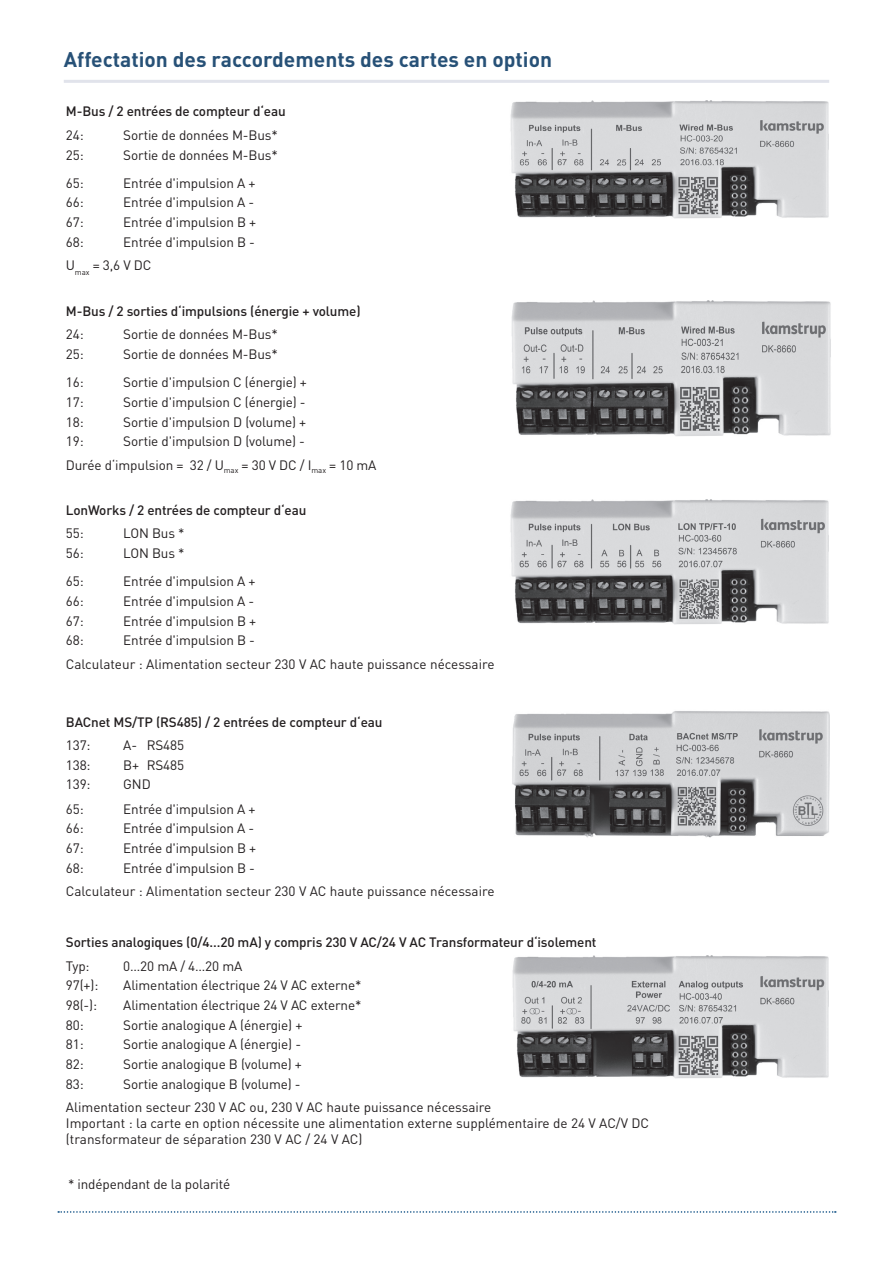
<style>
.page{position:relative;width:893px;height:1263px;background:#fff}
.page>*{position:absolute;margin:0;border:0;box-sizing:border-box;transform-origin:0 0}
.t1{font:700 21px "DIN Pro";color:#275177}
.t2{font:13.5px/23.5px "DIN Pro";letter-spacing:-.01em;color:#231f20}
.t3{font:500 13.5px "DIN Pro";letter-spacing:-.01em;color:#231f20}
</style>
<div class="page">
<hr style="left:64px;top:80px;width:765px;height:3px;background:#e1e3eb">
<img style="left:510px;top:101px;width:319px;height:117px">
<img style="left:511px;top:300px;width:320px;height:136px">
<img style="left:512px;top:711px;width:317px;height:127px">
<img style="left:510px;top:500px;width:319px;height:124px">
<img style="left:512px;top:955px;width:317px;height:124px">
<svg style="left:58px;top:1211px;width:778px;height:2px"></svg>
<h1 class="t1" style="left:64px;top:43px;width:490px">Affectation des raccordements des cartes en option</h1>
<p class="t3" style="left:66px;top:102px;width:221px">M-Bus / 2 entrées de compteur d‘eau</p>
<p class="t2" style="left:66px;top:123px;width:19px">24:</p>
<p class="t2" style="left:123px;top:123px;width:156px">Sortie de données M-Bus*</p>
<p class="t2" style="left:66px;top:142px;width:19px">25:</p>
<p class="t2" style="left:123px;top:142px;width:156px">Sortie de données M-Bus*</p>
<p class="t2" style="left:66px;top:171px;width:19px">65:</p>
<p class="t2" style="left:123px;top:171px;width:134px">Entrée d'impulsion A +</p>
<p class="t2" style="left:66px;top:190px;width:19px">66:</p>
<p class="t2" style="left:123px;top:190px;width:132px">Entrée d'impulsion A -</p>
<p class="t2" style="left:66px;top:210px;width:19px">67:</p>
<p class="t2" style="left:123px;top:210px;width:134px">Entrée d'impulsion B +</p>
<p class="t2" style="left:66px;top:230px;width:19px">68:</p>
<p class="t2" style="left:66px;top:230px;width:191px;text-indent:57px">Entrée d'impulsion B -<br>U<sub>max</sub> = 3,6 V DC</p>
<p class="t3" style="left:66px;top:302px;width:296px">M-Bus / 2 sorties d‘impulsions (énergie + volume)</p>
<p class="t2" style="left:66px;top:322px;width:19px">24:</p>
<p class="t2" style="left:123px;top:322px;width:156px">Sortie de données M-Bus*</p>
<p class="t2" style="left:66px;top:342px;width:19px">25:</p>
<p class="t2" style="left:123px;top:342px;width:156px">Sortie de données M-Bus*</p>
<p class="t2" style="left:66px;top:370px;width:19px">16:</p>
<p class="t2" style="left:123px;top:370px;width:185px">Sortie d'impulsion C (énergie) +</p>
<p class="t2" style="left:66px;top:390px;width:19px">17:</p>
<p class="t2" style="left:123px;top:390px;width:184px">Sortie d'impulsion C (énergie) -</p>
<p class="t2" style="left:66px;top:409px;width:19px">18:</p>
<p class="t2" style="left:123px;top:409px;width:184px">Sortie d'impulsion D (volume) +</p>
<p class="t2" style="left:66px;top:429px;width:19px">19:</p>
<p class="t2" style="left:66px;top:429px;width:312px;text-indent:57px">Sortie d'impulsion D (volume) -<br>Durée d‘impulsion = 32 / U<sub>max</sub> = 30 V DC / I<sub>max</sub> = 10 mA</p>
<p class="t3" style="left:66px;top:501px;width:242px">LonWorks / 2 entrées de compteur d‘eau</p>
<p class="t2" style="left:66px;top:521px;width:19px">55:</p>
<p class="t2" style="left:123px;top:521px;width:63px">LON Bus *</p>
<p class="t2" style="left:66px;top:541px;width:19px">56:</p>
<p class="t2" style="left:123px;top:541px;width:63px">LON Bus *</p>
<p class="t2" style="left:66px;top:569px;width:19px">65:</p>
<p class="t2" style="left:123px;top:569px;width:134px">Entrée d'impulsion A +</p>
<p class="t2" style="left:66px;top:589px;width:19px">66:</p>
<p class="t2" style="left:123px;top:589px;width:132px">Entrée d'impulsion A -</p>
<p class="t2" style="left:66px;top:608px;width:19px">67:</p>
<p class="t2" style="left:123px;top:608px;width:134px">Entrée d'impulsion B +</p>
<p class="t2" style="left:66px;top:628px;width:19px">68:</p>
<p class="t2" style="left:66px;top:628px;width:430px;text-indent:57px">Entrée d'impulsion B -<br>Calculateur : Alimentation secteur 230 V AC haute puissance nécessaire</p>
<p class="t3" style="left:66px;top:712px;width:318px">BACnet MS/TP (RS485) / 2 entrées de compteur d‘eau</p>
<p class="t2" style="left:66px;top:733px;width:26px">137:</p>
<p class="t2" style="left:123px;top:733px;width:62px">A- RS485</p>
<p class="t2" style="left:66px;top:752px;width:26px">138:</p>
<p class="t2" style="left:123px;top:752px;width:62px">B+ RS485</p>
<p class="t2" style="left:66px;top:772px;width:26px">139:</p>
<p class="t2" style="left:123px;top:772px;width:29px">GND</p>
<p class="t2" style="left:66px;top:796px;width:19px">65:</p>
<p class="t2" style="left:123px;top:796px;width:134px">Entrée d'impulsion A +</p>
<p class="t2" style="left:66px;top:816px;width:19px">66:</p>
<p class="t2" style="left:123px;top:816px;width:132px">Entrée d'impulsion A -</p>
<p class="t2" style="left:66px;top:836px;width:19px">67:</p>
<p class="t2" style="left:123px;top:836px;width:134px">Entrée d'impulsion B +</p>
<p class="t2" style="left:66px;top:855px;width:19px">68:</p>
<p class="t2" style="left:66px;top:855px;width:430px;text-indent:57px">Entrée d'impulsion B -<br>Calculateur : Alimentation secteur 230 V AC haute puissance nécessaire</p>
<p class="t3" style="left:66px;top:933px;width:532px">Sorties analogiques (0/4...20 mA) y compris 230 V AC/24 V AC Transformateur d‘isolement</p>
<p class="t2" style="left:66px;top:953px;width:25px">Typ:</p>
<p class="t2" style="left:123px;top:953px;width:121px">0…20 mA / 4…20 mA</p>
<p class="t2" style="left:66px;top:973px;width:34px">97(+):</p>
<p class="t2" style="left:123px;top:973px;width:240px">Alimentation électrique 24 V AC externe*</p>
<p class="t2" style="left:66px;top:993px;width:33px">98(-):</p>
<p class="t2" style="left:123px;top:993px;width:240px">Alimentation électrique 24 V AC externe*</p>
<p class="t2" style="left:66px;top:1012px;width:19px">80:</p>
<p class="t2" style="left:123px;top:1012px;width:181px">Sortie analogique A (énergie) +</p>
<p class="t2" style="left:66px;top:1032px;width:19px">81:</p>
<p class="t2" style="left:123px;top:1032px;width:179px">Sortie analogique A (énergie) -</p>
<p class="t2" style="left:66px;top:1052px;width:19px">82:</p>
<p class="t2" style="left:123px;top:1052px;width:180px">Sortie analogique B (volume) +</p>
<p class="t2" style="left:66px;top:1071px;width:19px">83:</p>
<p class="t2" style="left:66px;top:1071px;width:427px;text-indent:57px">Sortie analogique B (volume) -<br>Alimentation secteur 230 V AC ou, 230 V AC haute puissance nécessaire</p>
<p class="t2" style="left:66px;top:1115px;width:585px;line-height:16.2px">Important : la carte en option nécessite une alimentation externe supplémentaire de 24 V AC/V DC (transformateur de séparation 230 V AC / 24 V AC)</p>
<p class="t2" style="left:68px;top:1171px;width:164px">* indépendant de la polarité</p>
</div>
